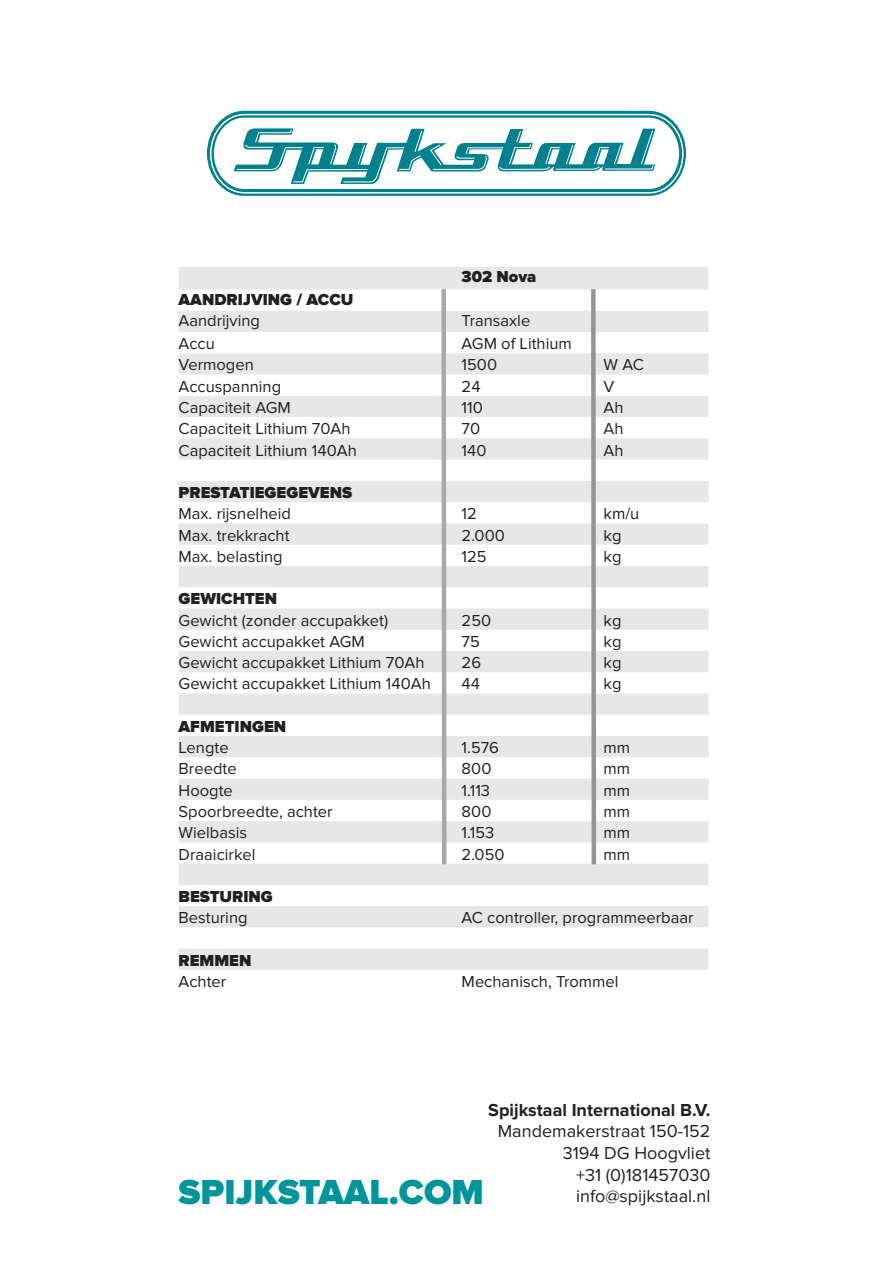
<style>
.page{position:relative;width:893px;height:1263px;background:#fff}
.page>*{position:absolute;margin:0;border:0;box-sizing:border-box;transform-origin:0 0}
.t1{font:900 36px "Proxima Nova A";color:#00949d}
.t2{font:18px "Proxima Nova";color:#231f20}
.t3{font:700 18px "Proxima Nova";color:#231f20}
.t4{font:16.5px "Proxima Nova";color:#231f20}
.t5{font:900 16.5px "Proxima Nova";color:#231f20}
</style>
<div class="page">
<svg style="left:207px;top:111px;width:479px;height:85px"></svg>
<svg style="left:179px;top:267px;width:530px;height:703px;fill:#e9eaec"></svg>
<svg style="left:439px;top:285px;width:10px;height:584px"></svg>
<svg style="left:589px;top:285px;width:9px;height:584px"></svg>
<p class="t5" style="left:462px;top:267px;width:76px">302 Nova</p>
<p class="t5" style="left:179px;top:290px;width:176px">AANDRIJVING / ACCU</p>
<p class="t4" style="left:179px;top:311px;width:83px">Aandrijving</p>
<p class="t4" style="left:462px;top:311px;width:70px">Transaxle</p>
<p class="t4" style="left:179px;top:334px;width:38px">Accu</p>
<p class="t4" style="left:462px;top:334px;width:112px">AGM of Lithium</p>
<p class="t4" style="left:179px;top:355px;width:77px">Vermogen</p>
<p class="t4" style="left:462px;top:355px;width:37px">1500</p>
<p class="t4" style="left:604px;top:355px;width:42px">W AC</p>
<p class="t4" style="left:179px;top:377px;width:104px">Accuspanning</p>
<p class="t4" style="left:462px;top:377px;width:20px">24</p>
<p class="t4" style="left:604px;top:377px;width:12px">V</p>
<p class="t4" style="left:179px;top:398px;width:114px">Capaciteit AGM</p>
<p class="t4" style="left:462px;top:398px;width:23px">110</p>
<p class="t4" style="left:604px;top:398px;width:21px">Ah</p>
<p class="t4" style="left:179px;top:419px;width:173px">Capaciteit Lithium 70Ah</p>
<p class="t4" style="left:462px;top:419px;width:20px">70</p>
<p class="t4" style="left:604px;top:419px;width:21px">Ah</p>
<p class="t4" style="left:179px;top:440px;width:180px">Capaciteit Lithium 140Ah</p>
<p class="t4" style="left:462px;top:440px;width:26px">140</p>
<p class="t4" style="left:604px;top:440px;width:21px">Ah</p>
<p class="t5" style="left:179px;top:483px;width:175px">PRESTATIEGEGEVENS</p>
<p class="t4" style="left:179px;top:504px;width:114px">Max. rijsnelheid</p>
<p class="t4" style="left:462px;top:504px;width:17px">12</p>
<p class="t4" style="left:604px;top:504px;width:37px">km/u</p>
<p class="t4" style="left:179px;top:526px;width:112px">Max. trekkracht</p>
<p class="t4" style="left:462px;top:526px;width:45px">2.000</p>
<p class="t4" style="left:604px;top:526px;width:19px">kg</p>
<p class="t4" style="left:179px;top:547px;width:106px">Max. belasting</p>
<p class="t4" style="left:462px;top:547px;width:27px">125</p>
<p class="t4" style="left:604px;top:547px;width:19px">kg</p>
<p class="t5" style="left:179px;top:589px;width:100px">GEWICHTEN</p>
<p class="t4" style="left:179px;top:611px;width:211px">Gewicht (zonder accupakket)</p>
<p class="t4" style="left:462px;top:611px;width:31px">250</p>
<p class="t4" style="left:604px;top:611px;width:19px">kg</p>
<p class="t4" style="left:179px;top:632px;width:188px">Gewicht accupakket AGM</p>
<p class="t4" style="left:462px;top:632px;width:20px">75</p>
<p class="t4" style="left:604px;top:632px;width:19px">kg</p>
<p class="t4" style="left:179px;top:653px;width:247px">Gewicht accupakket Lithium 70Ah</p>
<p class="t4" style="left:462px;top:653px;width:21px">26</p>
<p class="t4" style="left:604px;top:653px;width:19px">kg</p>
<p class="t4" style="left:179px;top:674px;width:254px">Gewicht accupakket Lithium 140Ah</p>
<p class="t4" style="left:462px;top:674px;width:20px">44</p>
<p class="t4" style="left:604px;top:674px;width:19px">kg</p>
<p class="t5" style="left:179px;top:717px;width:109px">AFMETINGEN</p>
<p class="t4" style="left:179px;top:738px;width:52px">Lengte</p>
<p class="t4" style="left:462px;top:738px;width:39px">1.576</p>
<p class="t4" style="left:604px;top:738px;width:28px">mm</p>
<p class="t4" style="left:179px;top:759px;width:60px">Breedte</p>
<p class="t4" style="left:462px;top:759px;width:31px">800</p>
<p class="t4" style="left:604px;top:759px;width:28px">mm</p>
<p class="t4" style="left:179px;top:781px;width:56px">Hoogte</p>
<p class="t4" style="left:462px;top:781px;width:30px">1.113</p>
<p class="t4" style="left:604px;top:781px;width:28px">mm</p>
<p class="t4" style="left:179px;top:802px;width:156px">Spoorbreedte, achter</p>
<p class="t4" style="left:462px;top:802px;width:31px">800</p>
<p class="t4" style="left:604px;top:802px;width:28px">mm</p>
<p class="t4" style="left:179px;top:823px;width:70px">Wielbasis</p>
<p class="t4" style="left:462px;top:823px;width:34px">1.153</p>
<p class="t4" style="left:604px;top:823px;width:28px">mm</p>
<p class="t4" style="left:179px;top:844px;width:78px">Draaicirkel</p>
<p class="t4" style="left:462px;top:844px;width:44px">2.050</p>
<p class="t4" style="left:604px;top:844px;width:28px">mm</p>
<p class="t5" style="left:179px;top:887px;width:96px">BESTURING</p>
<p class="t4" style="left:179px;top:908px;width:71px">Besturing</p>
<p class="t4" style="left:462px;top:908px;width:233px">AC controller, programmeerbaar</p>
<p class="t5" style="left:179px;top:951px;width:74px">REMMEN</p>
<p class="t4" style="left:179px;top:972px;width:49px">Achter</p>
<p class="t4" style="left:462px;top:972px;width:158px">Mechanisch, Trommel</p>
<p class="t3" style="left:488px;top:1099px;width:224px">Spijkstaal International B.V.</p>
<p class="t2" style="left:498px;top:1121px;width:214px">Mandemakerstraat 150-152</p>
<p class="t2" style="left:563px;top:1143px;width:149px">3194 DG Hoogvliet</p>
<p class="t2" style="left:576px;top:1164px;width:136px">+31 (0)181457030</p>
<p class="t2" style="left:576px;top:1186px;width:136px">info@spijkstaal.nl</p>
<p class="t1" style="left:179px;top:1171px;width:307px">SPIJKSTAAL.COM</p>
</div>
